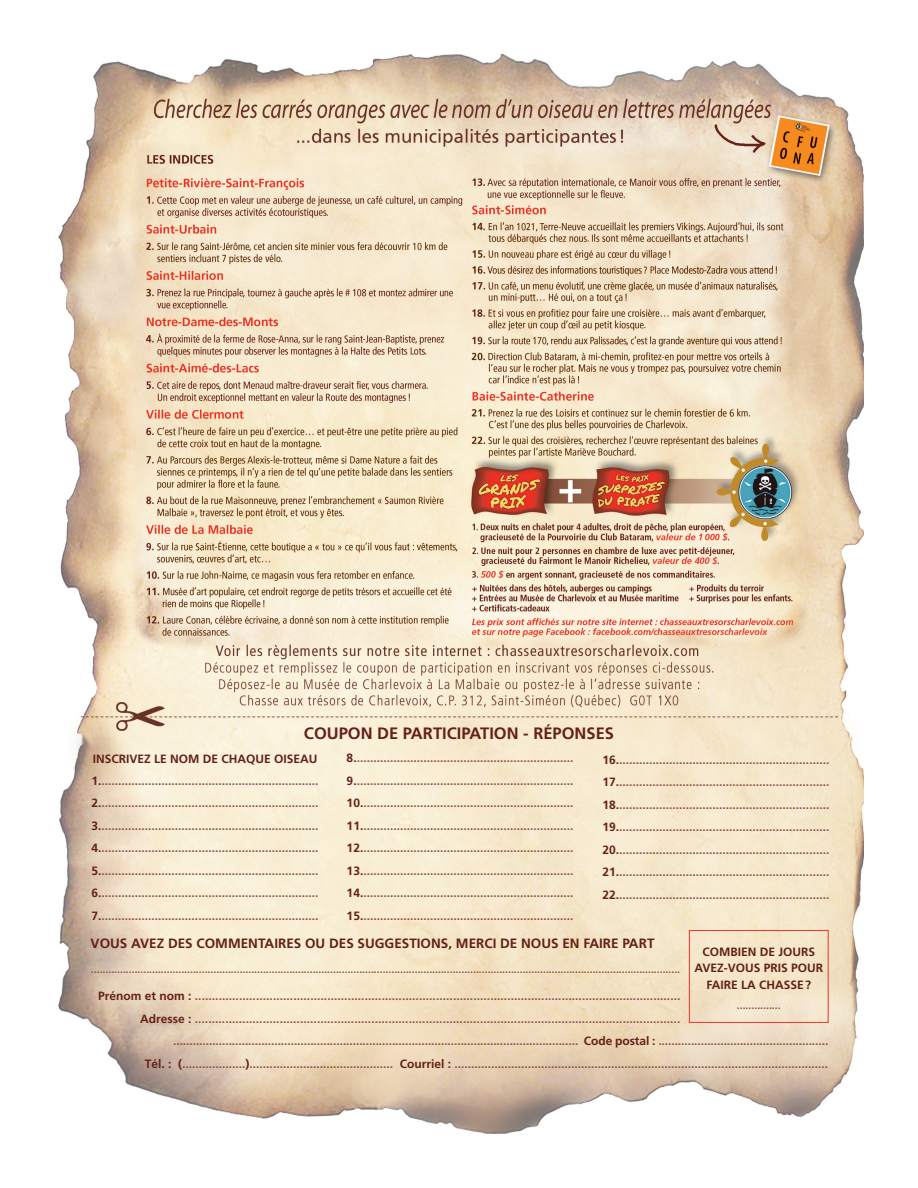
<style>
.page{position:relative;width:918px;height:1188px;background:#fff}
.page>*{position:absolute;margin:0;border:0;box-sizing:border-box;transform-origin:0 0}
.t1{font:700 16.5px "Frutiger";color:#642118}
.t2{font:700 13.5px "Frutiger";color:#642118}
.t3{font:700 12px/22.5px "Frutiger";color:#8a5347}
.t4{font:700 12px/16.5px "Frutiger";color:#642118;text-align:center}
.t5{font:700 10.5px "Frutiger";color:#8a5347}
.s1{color:#642118}
</style>
<div class="page">
<img style="left:58px;top:54px;width:806px;height:1080px">
<div style="left:689px;top:930px;width:140px;height:93px;border:1px solid #ee3529"></div>
<p class="t1" style="left:304px;top:727px;width:312px">COUPON DE PARTICIPATION - RÉPONSES</p>
<p class="t3" style="left:92px;top:770px;width:228px"><span class="s1">1.</span>.................................................................</p>
<p class="t3" style="left:92px;top:793px;width:228px"><span class="s1">2.</span>.................................................................</p>
<p class="t3" style="left:92px;top:815px;width:228px"><span class="s1">3.</span>.................................................................</p>
<p class="t3" style="left:92px;top:838px;width:228px"><span class="s1">4.</span>.................................................................</p>
<p class="t3" style="left:92px;top:860px;width:228px"><span class="s1">5.</span>.................................................................</p>
<p class="t3" style="left:92px;top:883px;width:228px"><span class="s1">6.</span>.................................................................</p>
<p class="t3" style="left:92px;top:905px;width:228px"><span class="s1">7.</span>.................................................................</p>
<p class="t3" style="left:347px;top:748px;width:228px"><span class="s1">8.</span>.................................................................</p>
<p class="t3" style="left:347px;top:770px;width:228px"><span class="s1">9.</span>.................................................................</p>
<p class="t3" style="left:347px;top:793px;width:228px"><span class="s1">10.</span>...............................................................<br><span class="s1">11.</span>...............................................................</p>
<p class="t3" style="left:347px;top:838px;width:228px"><span class="s1">12.</span>...............................................................</p>
<p class="t3" style="left:347px;top:860px;width:228px"><span class="s1">13.</span>...............................................................</p>
<p class="t3" style="left:347px;top:883px;width:228px"><span class="s1">14.</span>...............................................................<br><span class="s1">15.</span>...............................................................</p>
<p class="t4" style="left:93px;top:751px;width:226px">INSCRIVEZ LE NOM DE CHAQUE OISEAU</p>
<p class="t3" style="left:603px;top:749px;width:228px;text-align:justify"><span class="s1">16.</span>...............................................................<br><span class="s1">17.</span>...............................................................<br><span class="s1">18.</span>...............................................................</p>
<p class="t3" style="left:603px;top:817px;width:228px"><span class="s1">19.</span>...............................................................<br><span class="s1">20.</span>...............................................................</p>
<p class="t3" style="left:603px;top:862px;width:228px"><span class="s1">21.</span>...............................................................</p>
<p class="t3" style="left:603px;top:884px;width:228px"><span class="s1">22.</span>...............................................................</p>
<p class="t2" style="left:91px;top:938px;width:565px">VOUS AVEZ DES COMMENTAIRES OU DES SUGGESTIONS, MERCI DE NOUS EN FAIRE PART</p>
<p class="t5" style="left:91px;top:965px;width:591px">..........................................................................................................................................................................................................</p>
<p class="t4" style="left:694px;top:944px;width:130px">COMBIEN DE JOURS<br>AVEZ-VOUS PRIS POUR<br>FAIRE LA CHASSE?</p>
<p class="t5" style="left:737px;top:1001px;width:45px">...............</p>
<p class="t3" style="left:98px;top:986px;width:584px"><span class="s1">Prénom et nom :</span> ...............................................................................................................................................</p>
<p class="t3" style="left:140px;top:1008px;width:542px"><span class="s1">Adresse :</span> ...............................................................................................................................................</p>
<p class="t3" style="left:173px;top:1031px;width:657px">............................................................................................................................ <span class="s1">Code postal :</span> ....................................................</p>
<p class="t3" style="left:145px;top:1053px;width:685px"><span class="s1">Tél. : (</span>...................<span class="s1">)</span>........................................... <span class="s1">Courriel :</span> ................................................................................................................</p>
</div>
